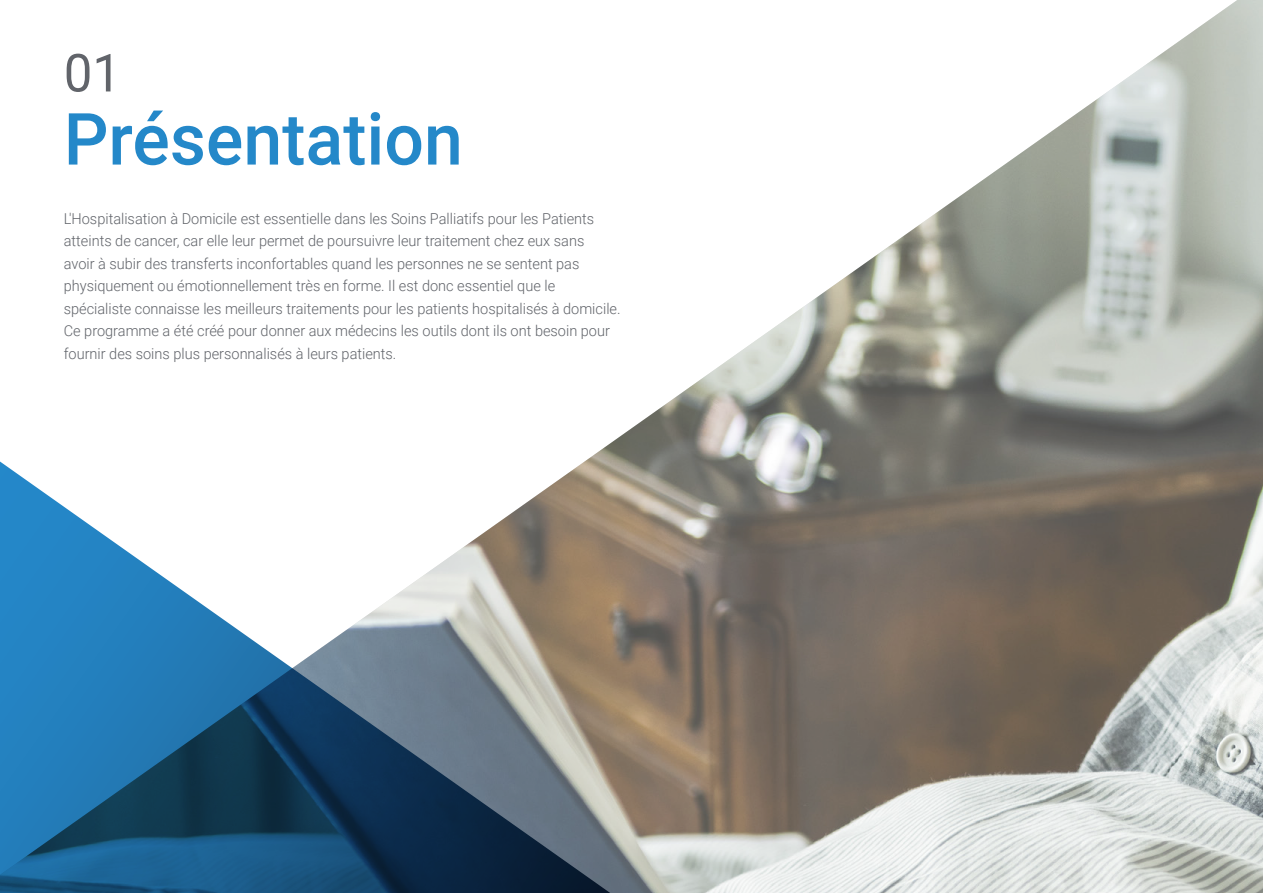
<style>
.page{position:relative;width:1263px;height:893px;background:#fff}
.page>*{position:absolute;margin:0;border:0;box-sizing:border-box;transform-origin:0 0}
.t1{font:500 72px "Roboto";color:#2488c9}
.t2{font:52.5px "Roboto";color:#61646a}
.t3{font:300 15px/22.5px "Roboto";color:#61646a}
</style>
<div class="page">
<img style="left:606px;top:0;width:657px;height:893px">
<svg style="left:0;top:446px;width:640px;height:447px"></svg>
<h2 class="t2" style="left:64px;top:36px;width:59px">01</h2>
<h1 class="t1" style="left:64px;top:89px;width:401px">Présentation</h1>
<p class="t3" style="left:64px;top:207px;width:558px">L'Hospitalisation à Domicile est essentielle dans les Soins Palliatifs pour les Patients atteints de cancer, car elle leur permet de poursuivre leur traitement chez eux sans<br>avoir à subir des transferts inconfortables quand les personnes ne se sentent pas physiquement ou émotionnellement très en forme. Il est donc essentiel que le spécialiste connaisse les meilleurs traitements pour les patients hospitalisés à domicile.<br>Ce programme a été créé pour donner aux médecins les outils dont ils ont besoin pour fournir des soins plus personnalisés à leurs patients.</p>
</div>
